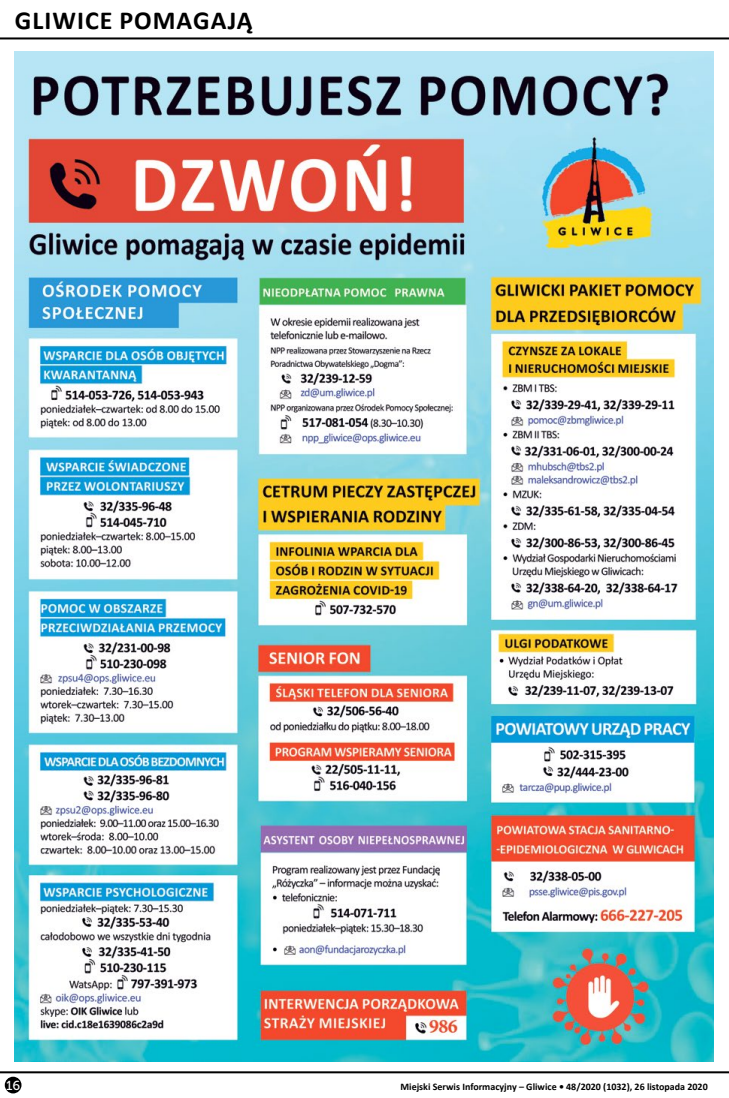
<style>
.page{position:relative;width:729px;height:1098px;background:#fff}
.page>*{position:absolute;margin:0;border:0;box-sizing:border-box;transform-origin:0 0}
.t1{font:700 26px "Calibri";letter-spacing:.04em;color:#000}
.t2{font:13px "Museo Sans 500";color:#fff}
.t3{font:700 10px "Calibri";color:#000}
</style>
<div class="page">
<hr style="left:0;top:1070px;width:729px;height:2px;background:#000">
<div style="left:5px;top:1076px;width:16px;height:16px;background:#000;border-radius:50%"></div>
<hr style="left:0;top:37px;width:729px;height:2px;background:#000">
<img style="left:15px;top:51px;width:698px;height:1010px">
<h1 class="t1" style="left:15px;top:4px;width:239px">g liwice POMAGAJĄ</h1>
<h2 class="t2" style="left:6px;top:1077px;width:16px">16</h2>
<p class="t3" style="left:400px;top:1079px;width:309px">Miejski Serwis Informacyjny – Gliwice • 48/2020 (1032), 26 listopada 2020</p>
</div>
